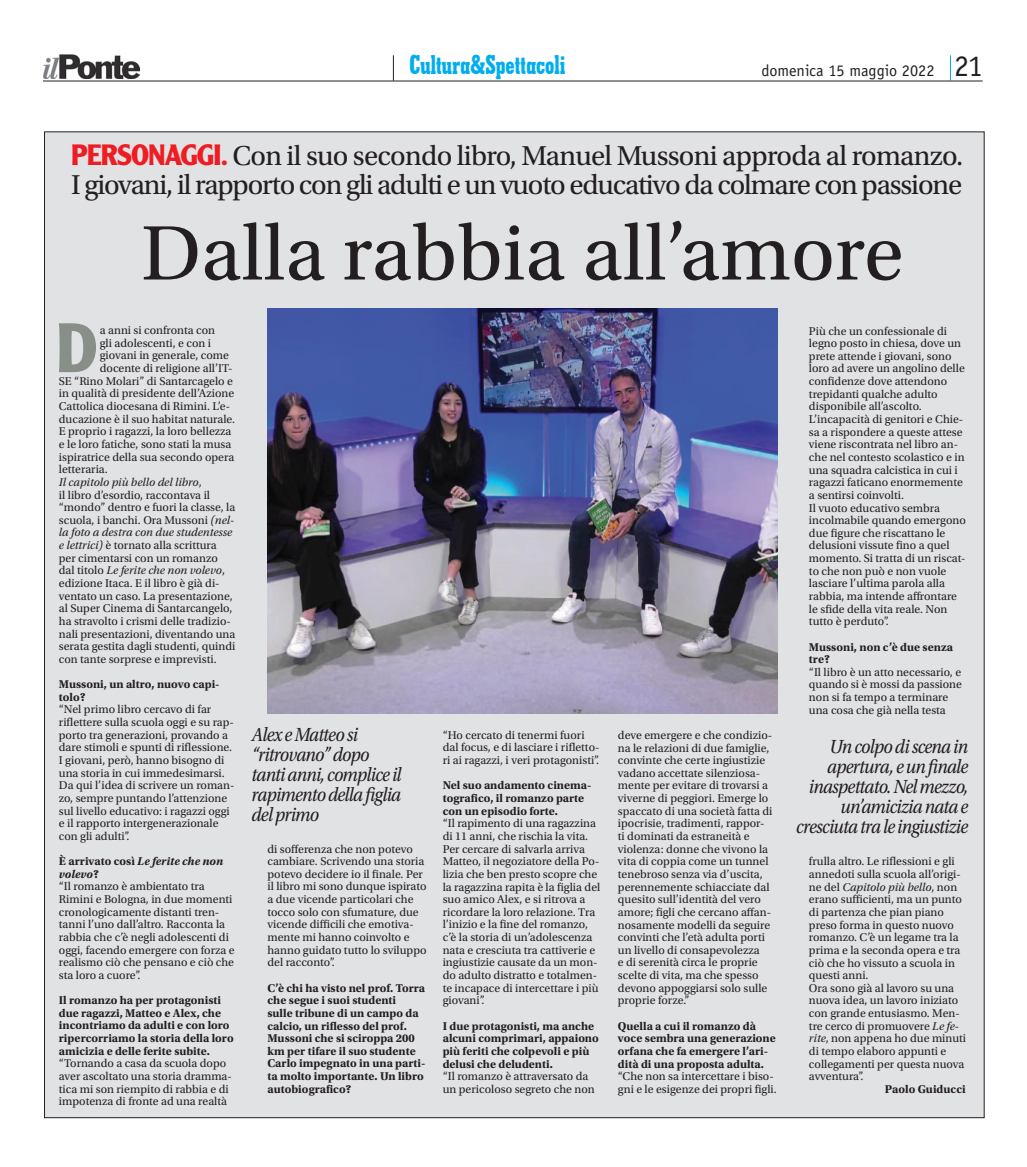
<style>
.page{position:relative;width:1027px;height:1167px;background:#fff}
.page>*{position:absolute;margin:0;border:0;box-sizing:border-box;transform-origin:0 0}
.t1{font:81.25px "Utopia Std";color:#231f20}
.t2{font:700 68.38px "Clearface Gothic LT Std";color:#888f89}
.t3{font:28.75px/28.8px "Utopia Std";letter-spacing:-.04em;color:#231f20}
.t4{font:27.5px "Geometric Slab 703 BT Xtra Bold Cond";color:#00aeef;scale:.89 1}
.t5{font:italic 20px/20px "Utopia Std";letter-spacing:-.035em;color:#231f20;scale:.9 1}
.t6{font:16.25px "Officina Sans Std";color:#231f20}
.t7{font:11.88px/12.6px "Utopia Std";color:#231f20}
.t8{font:700 11.88px/12.6px "Utopia Std";color:#231f20}
.t9{font:italic 11.88px "Utopia Std";color:#231f20}
.s1{font-family:"Officina Serif Std";font-size:30px}
.s2{font-family:"Clearface Gothic LT Std";font-weight:700;color:#ee1d23}
.s3{font-style:normal}
.s4{font-style:italic}
.s5{font-weight:700}
.s6{font-weight:700;font-style:italic}
</style>
<div class="page">
<svg style="left:393px;top:55px;width:1px;height:26px"></svg>
<img style="left:43px;top:54px;width:96px;height:25px">
<hr style="left:43px;top:81px;width:939px;height:1px;background:#231f20">
<div style="left:45px;top:132px;width:938px;height:985px;background:#e1e2e4"></div>
<img style="left:267px;top:309px;width:510px;height:404px">
<h3 class="t4" style="left:409px;top:47px;width:177px">Cultura&amp;Spettacoli</h3>
<h3 class="t6" style="left:761px;top:64px;width:222px">domenica 15 maggio 2022 <span class="s1">21</span></h3>
<h3 class="t3" style="left:71px;top:144px;width:893px"><span class="s2">PERSONAGGI.</span> Con il suo secondo libro, Manuel Mussoni approda al romanzo.<br>I giovani, il rapporto con gli adulti e un vuoto educativo da colmare con passione</h3>
<h1 class="t1" style="left:141px;top:222px;width:763px">Dalla rabbia all’amore</h1>
<h2 class="t2" style="left:56px;top:323px;width:43px">D</h2>
<p class="t7" style="left:100px;top:325px;width:117px">a anni si confronta con</p>
<p class="t7" style="left:100px;top:338px;width:113px">gli adolescenti, e con i</p>
<p class="t7" style="left:100px;top:350px;width:131px">giovani in generale, come</p>
<p class="t7" style="left:100px;top:363px;width:134px">docente di religione all’IT-</p>
<p class="t7" style="left:59px;top:376px;width:175px">SE “Rino Molari” di Santarcagelo e</p>
<p class="t7" style="left:59px;top:388px;width:177px">in qualità di presidente dell’Azione</p>
<p class="t7" style="left:59px;top:401px;width:173px">Cattolica diocesana di Rimini. L’e-</p>
<p class="t7" style="left:59px;top:413px;width:178px">ducazione è il suo habitat naturale.</p>
<p class="t7" style="left:59px;top:426px;width:174px">E proprio i ragazzi, la loro bellezza</p>
<p class="t7" style="left:59px;top:439px;width:174px">e le loro fatiche, sono stati la musa</p>
<p class="t7" style="left:59px;top:451px;width:177px">ispiratrice della sua secondo opera</p>
<p class="t7" style="left:59px;top:464px;width:50px">letteraria.</p>
<p class="t9" style="left:59px;top:477px;width:144px">Il capitolo più bello del libro<span class="s3">,</span></p>
<p class="t7" style="left:59px;top:489px;width:153px">il libro d’esordio, raccontava il</p>
<p class="t7" style="left:59px;top:502px;width:178px">“mondo” dentro e fuori la classe, la</p>
<p class="t7" style="left:59px;top:515px;width:177px">scuola, i banchi. Ora Mussoni <span class="s4">(nel-</span></p>
<p class="t9" style="left:59px;top:528px;width:175px">la foto a destra con due studentesse</p>
<p class="t7" style="left:59px;top:540px;width:159px"><span class="s4">e lettrici)</span> è tornato alla scrittura</p>
<p class="t7" style="left:59px;top:552px;width:160px">per cimentarsi con un romanzo</p>
<p class="t9" style="left:59px;top:566px;width:167px"><span class="s3">dal titolo</span> Le ferite che non volevo<span class="s3">,</span></p>
<p class="t7" style="left:59px;top:578px;width:162px">edizione Itaca. E il libro è già di-</p>
<p class="t7" style="left:59px;top:590px;width:175px">ventato un caso. La presentazione,</p>
<p class="t7" style="left:59px;top:603px;width:175px">al Super Cinema di Santarcangelo,</p>
<p class="t7" style="left:59px;top:616px;width:173px">ha stravolto i crismi delle tradizio-</p>
<p class="t7" style="left:59px;top:628px;width:178px">nali presentazioni, diventando una</p>
<p class="t7" style="left:59px;top:641px;width:178px">serata gestita dagli studenti, quindi</p>
<p class="t7" style="left:59px;top:653px;width:159px">con tante sorprese e imprevisti.</p>
<p class="t8" style="left:59px;top:679px;width:162px">Mussoni, un altro, nuovo capi&shy;tolo?</p>
<p class="t7" style="left:59px;top:704px;width:177px">“Nel primo libro cercavo di far riflettere sulla scuola oggi e su rap&shy;porto tra generazioni, provando a dare stimoli e spunti di riflessione.<br>I giovani, però, hanno bisogno di una storia in cui immedesimarsi.<br>Da qui l’idea di scrivere un roman&shy;zo, sempre puntando l’attenzione sul livello educativo: i ragazzi oggi e il rapporto intergenerazionale con gli adulti”.</p>
<p class="t7" style="left:59px;top:856px;width:177px"><span class="s5">È arrivato così</span> <span class="s6">Le ferite che non volevo</span><span class="s5">?<br></span>“Il romanzo è ambientato tra<br>Rimini e Bologna, in due momenti cronologicamente distanti tren&shy;tanni l’uno dall’altro. Racconta la rabbia che c’è negli adolescenti di oggi, facendo emergere con forza e realismo ciò che pensano e ciò che sta loro a cuore”.</p>
<p class="t8" style="left:59px;top:995px;width:176px">Il romanzo ha per protagonisti due ragazzi, Matteo e Alex, che incontriamo da adulti e con loro ripercorriamo la storia della loro amicizia e delle ferite subite.</p>
<p class="t7" style="left:59px;top:1058px;width:174px">“Tornando a casa da scuola dopo aver ascoltato una storia dramma&shy;tica mi son riempito di rabbia e di impotenza di fronte ad una realtà</p>
<h3 class="t5" style="left:251px;top:726px;width:168px">Alex e Matteo si “ritrovano” dopo tanti anni, complice il rapimento della figlia del primo</h3>
<p class="t7" style="left:267px;top:843px;width:160px">di sofferenza che non potevo cambiare. Scrivendo una storia potevo decidere io il finale. Per il libro mi sono dunque ispirato a due vicende particolari che tocco solo con sfumature, due vicende difficili che emotiva&shy;mente mi hanno coinvolto e hanno guidato tutto lo sviluppo del racconto”.</p>
<p class="t8" style="left:267px;top:982px;width:159px">C’è chi ha visto nel prof. Torra che segue i suoi studenti<br>sulle tribune di un campo da calcio, un riflesso del prof.<br>Mussoni che si sciroppa 200 km per tifare il suo studente<br>Carlo impegnato in una parti&shy;ta molto importante. Un libro autobiografico?</p>
<p class="t7" style="left:442px;top:729px;width:158px">“Ho cercato di tenermi fuori dal focus, e di lasciare i rifletto&shy;ri ai ragazzi, i veri protagonisti”.</p>
<p class="t8" style="left:442px;top:780px;width:150px">Nel suo andamento cinema&shy;tografico, il romanzo parte con un episodio forte.</p>
<p class="t7" style="left:442px;top:818px;width:159px">“Il rapimento di una ragazzina di 11 anni, che rischia la vita.<br>Per cercare di salvarla arriva<br>Matteo, il negoziatore della Po&shy;lizia che ben presto scopre che la ragazzina rapita è la figlia del suo amico Alex, e si ritrova a ricordare la loro relazione. Tra l’inizio e la fine del romanzo, c’è la storia di un’adolescenza nata e cresciuta tra cattiverie e ingiustizie causate da un mon&shy;do adulto distratto e totalmen&shy;te incapace di intercettare i più giovani”.</p>
<p class="t8" style="left:442px;top:1020px;width:157px">I due protagonisti, ma anche alcuni comprimari, appaiono più feriti che colpevoli e più delusi che deludenti.</p>
<p class="t7" style="left:442px;top:1071px;width:154px">“Il romanzo è attraversato da un pericoloso segreto che non</p>
<p class="t7" style="left:617px;top:729px;width:156px">deve emergere e che condizio&shy;na le relazioni di due famiglie, convinte che certe ingiustizie vadano accettate silenziosa&shy;mente per evitare di trovarsi a viverne di peggiori. Emerge lo spaccato di una società fatta di ipocrisie, tradimenti, rappor&shy;ti dominati da estraneità e violenza: donne che vivono la vita di coppia come un tunnel tenebroso senza via d’uscita, perennemente schiacciate dal quesito sull’identità del vero amore; figli che cercano affan&shy;nosamente modelli da seguire convinti che l’età adulta porti un livello di consapevolezza<br>e di serenità circa le proprie scelte di vita, ma che spesso devono appoggiarsi solo sulle proprie forze.”</p>
<p class="t8" style="left:617px;top:1020px;width:159px">Quella a cui il romanzo dà voce sembra una generazione orfana che fa emergere l’ari&shy;dità di una proposta adulta.</p>
<p class="t7" style="left:617px;top:1071px;width:160px">“Che non sa intercettare i biso&shy;gni e le esigenze dei propri figli.</p>
<p class="t7" style="left:808px;top:325px;width:158px">Più che un confessionale di legno posto in chiesa, dove un prete attende i giovani, sono loro ad avere un angolino delle confidenze dove attendono trepidanti qualche adulto disponibile all’ascolto.<br>L’incapacità di genitori e Chie&shy;sa a rispondere a queste attese viene riscontrata nel libro an&shy;che nel contesto scolastico e in una squadra calcistica in cui i ragazzi faticano enormemente a sentirsi coinvolti.<br>Il vuoto educativo sembra incolmabile quando emergono due figure che riscattano le delusioni vissute fino a quel momento. Si tratta di un riscat&shy;to che non può e non vuole lasciare l’ultima parola alla rabbia, ma intende affrontare le sfide della vita reale. Non tutto è perduto”.</p>
<p class="t8" style="left:808px;top:641px;width:145px">Mussoni, non c’è due senza tre?</p>
<p class="t7" style="left:808px;top:666px;width:154px">“Il libro è un atto necessario, e quando si è mossi da passione non si fa tempo a terminare una cosa che già nella testa</p>
<h3 class="t5" style="left:796px;top:738px;width:192px;text-align:right">Un colpo di scena in apertura, e un finale inaspettato. Nel mezzo, un’amicizia nata e cresciuta tra le ingiustizie</h3>
<p class="t7" style="left:808px;top:856px;width:159px">frulla altro. Le riflessioni e gli annedoti sulla scuola all’origi&shy;ne del <span class="s4">Capitolo più bello</span>, non erano sufficienti, ma un punto di partenza che pian piano preso forma in questo nuovo romanzo. C’è un legame tra la prima e la seconda opera e tra ciò che ho vissuto a scuola in questi anni.<br>Ora sono già al lavoro su una nuova idea, un lavoro iniziato con grande entusiasmo. Men&shy;tre cerco di promuovere <span class="s4">Le fe&shy;rite</span>, non appena ho due minuti di tempo elaboro appunti e collegamenti per questa nuova avventura”.</p>
<p class="t8" style="left:884px;top:1083px;width:82px">Paolo Guiducci</p>
</div>
